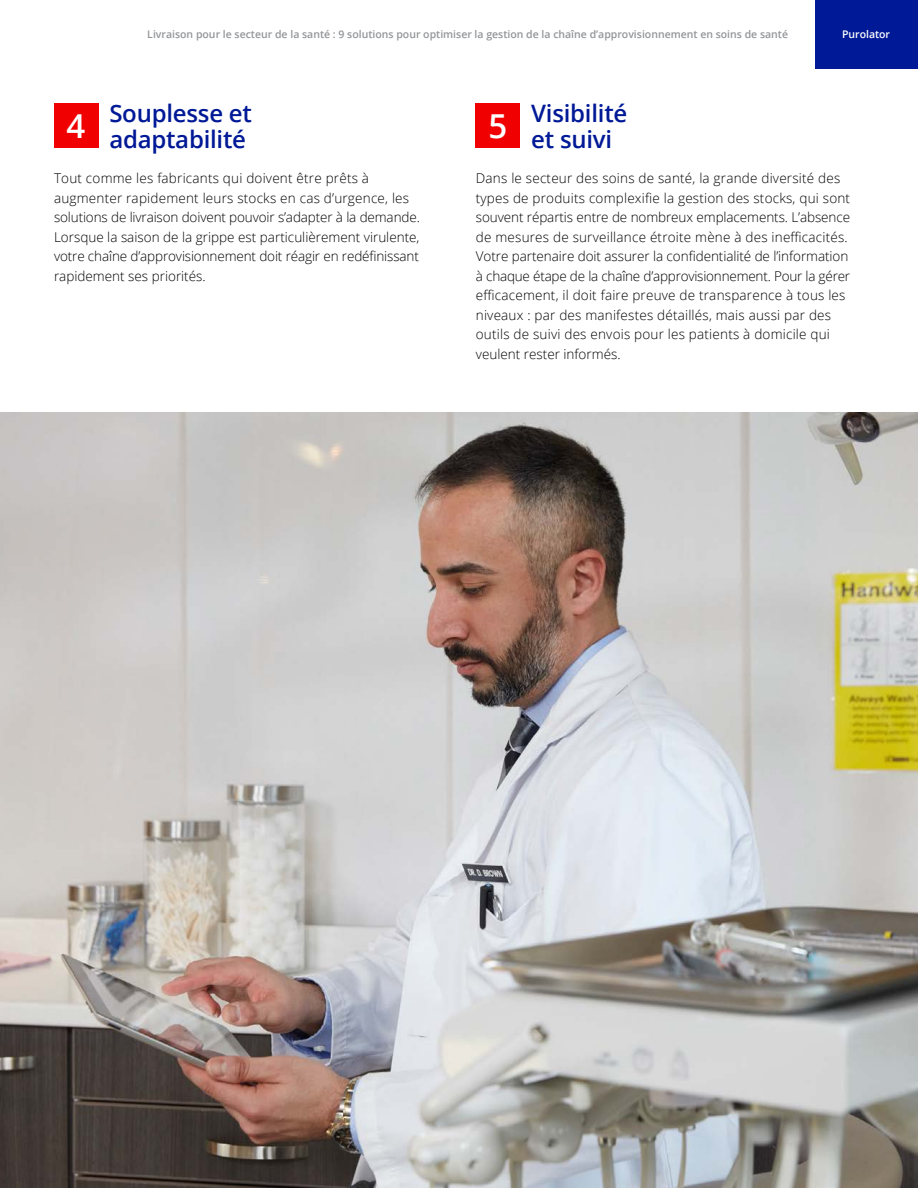
<style>
.page{position:relative;width:918px;height:1188px;background:#fff}
.page>*{position:absolute;margin:0;border:0;box-sizing:border-box;transform-origin:0 0}
.t1{font:600 33px "Open Sans";color:#fff}
.t2{font:600 24px/26.4px "Open Sans";letter-spacing:-.01em;color:#001996}
.t3{font:300 13.5px/19.5px "Open Sans";letter-spacing:.015em;color:#000}
.t4{font:600 10.5px "Open Sans";color:#939598}
.t5{font:600 10.5px "Open Sans";color:#fff}
</style>
<div class="page">
<div style="left:816px;top:0;width:102px;height:68px;background:#001996"></div>
<img style="left:0;top:413px;width:918px;height:775px">
<div style="left:54px;top:104px;width:44px;height:44px;background:#f00000"></div>
<div style="left:476px;top:104px;width:44px;height:44px;background:#f00000"></div>
<p class="t4" style="left:147px;top:27px;width:642px">Livraison pour le secteur de la santé : 9 solutions pour optimiser la gestion de la chaîne d’approvisionnement en soins de santé</p>
<p class="t5" style="left:842px;top:27px;width:50px">Purolator</p>
<h2 class="t2" style="left:109px;top:99px;width:144px">Souplesse et adaptabilité</h2>
<h1 class="t1" style="left:67px;top:104px;width:20px">4</h1>
<p class="t3" style="left:54px;top:168px;width:367px">Tout comme les fabricants qui doivent être prêts à augmenter rapidement leurs stocks en cas d’urgence, les solutions de livraison doivent pouvoir s’adapter à la demande.<br>Lorsque la saison de la grippe est particulièrement virulente, votre chaîne d’approvisionnement doit réagir en redéfinissant rapidement ses priorités.</p>
<h1 class="t1" style="left:489px;top:104px;width:20px">5</h1>
<h2 class="t2" style="left:531px;top:99px;width:98px">Visibilité et suivi</h2>
<p class="t3" style="left:476px;top:168px;width:376px">Dans le secteur des soins de santé, la grande diversité des types de produits complexifie la gestion des stocks, qui sont souvent répartis entre de nombreux emplacements. L’absence de mesures de surveillance étroite mène à des inefficacités.<br>Votre partenaire doit assurer la confidentialité de l’information à chaque étape de la chaîne d’approvisionnement. Pour la gérer efficacement, il doit faire preuve de transparence à tous les niveaux : par des manifestes détaillés, mais aussi par des outils de suivi des envois pour les patients à domicile qui veulent rester informés.</p>
</div>
